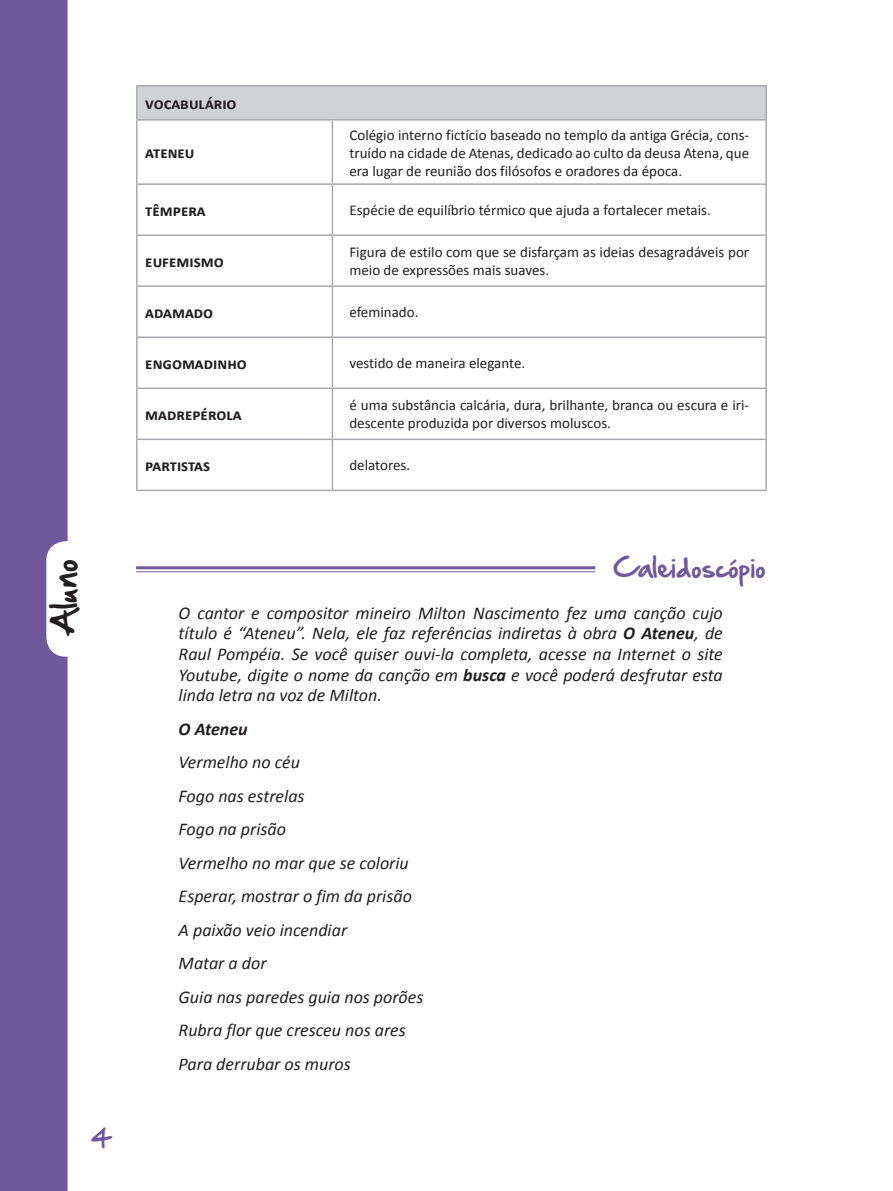
<style>
.page{position:relative;width:893px;height:1191px;background:#fff}
.page>*{position:absolute;margin:0;border:0;box-sizing:border-box;transform-origin:0 0}
.t1{font:30px "Hand Of Sean";color:#231f20}
.Caleidoscópio{font:24px "Hand Of Sean";color:#6e589b}
.Texto_-_Orientação{font:italic 18px/20.7px "Calibri";color:#231f20;text-align:justify}
.Texto_-_Orientação-2{font:italic 700 18px "Calibri";color:#231f20}
.Tabela_-_Título{font:700 16.5px "Calibri";color:#231f20}
.Tabela_-_Texto_alin{font:15px/18px "Calibri";color:#231f20}
.s1{font-weight:700}
</style>
<div class="page">
<div style="left:0;top:0;width:68px;height:1191px;background:#6e589b"></div>
<hr style="left:136px;top:566px;width:459px;height:3px;background:#6e589b">
<hr style="left:136px;top:571px;width:459px;height:1px;background:#6e589b">
<div style="left:137px;top:86px;width:629px;height:34px;background:#d1d2d4"></div>
<hr style="left:136px;top:85px;width:196px;height:2px;background:#a8a9ad">
<hr style="left:136px;top:87px;width:2px;height:32px;background:#a8a9ad">
<hr style="left:332px;top:85px;width:435px;height:2px;background:#a8a9ad">
<hr style="left:765px;top:87px;width:2px;height:32px;background:#a8a9ad">
<hr style="left:136px;top:119px;width:196px;height:2px;background:#a8a9ad">
<hr style="left:136px;top:121px;width:2px;height:62px;background:#a8a9ad">
<hr style="left:332px;top:119px;width:435px;height:2px;background:#a8a9ad">
<hr style="left:332px;top:121px;width:1px;height:62px;background:#a8a9ad">
<hr style="left:765px;top:121px;width:2px;height:62px;background:#a8a9ad">
<hr style="left:136px;top:183px;width:196px;height:2px;background:#a8a9ad">
<hr style="left:136px;top:185px;width:2px;height:49px;background:#a8a9ad">
<hr style="left:332px;top:183px;width:435px;height:2px;background:#a8a9ad">
<hr style="left:332px;top:185px;width:1px;height:49px;background:#a8a9ad">
<hr style="left:765px;top:185px;width:2px;height:49px;background:#a8a9ad">
<hr style="left:136px;top:234px;width:196px;height:2px;background:#a8a9ad">
<hr style="left:136px;top:236px;width:2px;height:49px;background:#a8a9ad">
<hr style="left:332px;top:234px;width:435px;height:2px;background:#a8a9ad">
<hr style="left:332px;top:236px;width:1px;height:49px;background:#a8a9ad">
<hr style="left:765px;top:236px;width:2px;height:49px;background:#a8a9ad">
<hr style="left:136px;top:285px;width:196px;height:2px;background:#a8a9ad">
<hr style="left:136px;top:287px;width:2px;height:49px;background:#a8a9ad">
<hr style="left:332px;top:285px;width:435px;height:2px;background:#a8a9ad">
<hr style="left:332px;top:287px;width:1px;height:49px;background:#a8a9ad">
<hr style="left:765px;top:287px;width:2px;height:49px;background:#a8a9ad">
<hr style="left:136px;top:336px;width:196px;height:2px;background:#a8a9ad">
<hr style="left:136px;top:338px;width:2px;height:49px;background:#a8a9ad">
<hr style="left:332px;top:336px;width:435px;height:2px;background:#a8a9ad">
<hr style="left:332px;top:338px;width:1px;height:49px;background:#a8a9ad">
<hr style="left:765px;top:338px;width:2px;height:49px;background:#a8a9ad">
<hr style="left:136px;top:387px;width:196px;height:2px;background:#a8a9ad">
<hr style="left:136px;top:389px;width:2px;height:49px;background:#a8a9ad">
<hr style="left:332px;top:387px;width:435px;height:2px;background:#a8a9ad">
<hr style="left:332px;top:389px;width:1px;height:49px;background:#a8a9ad">
<hr style="left:765px;top:389px;width:2px;height:49px;background:#a8a9ad">
<hr style="left:136px;top:438px;width:196px;height:2px;background:#a8a9ad">
<hr style="left:136px;top:440px;width:2px;height:49px;background:#a8a9ad">
<hr style="left:332px;top:438px;width:435px;height:2px;background:#a8a9ad">
<hr style="left:332px;top:440px;width:1px;height:49px;background:#a8a9ad">
<hr style="left:765px;top:440px;width:2px;height:49px;background:#a8a9ad">
<hr style="left:136px;top:489px;width:196px;height:2px;background:#a8a9ad">
<hr style="left:332px;top:489px;width:435px;height:2px;background:#a8a9ad">
<p class="Tabela_-_Título" style="left:145px;top:93px;width:93px">Vocabulári o</p>
<p class="Tabela_-_Título" style="left:145px;top:142px;width:25px">Ateneu</p>
<p class="Tabela_-_Texto_alin" style="left:349px;top:125px;width:401px;text-align:justify">Colégio interno fictício baseado no templo da antiga Grécia, cons&shy;truído na cidade de Atenas, dedicado ao culto da deusa Atena, que era lugar de reunião dos filósofos e oradores da época.</p>
<p class="Tabela_-_Título" style="left:145px;top:200px;width:25px">Têmpera</p>
<p class="Tabela_-_Texto_alin" style="left:349px;top:201px;width:363px">Espécie de equilíbrio térmico que ajuda a fortalecer metais.</p>
<p class="Tabela_-_Título" style="left:145px;top:251px;width:34px">Eufemism</p>
<p class="Tabela_-_Título" style="left:214px;top:251px;width:11px">o</p>
<p class="Tabela_-_Texto_alin" style="left:349px;top:243px;width:401px">Figura de estilo com que se disfarçam as ideias desagradáveis por meio de expressões mais suaves.</p>
<p class="Tabela_-_Título" style="left:145px;top:302px;width:20px">Adamad</p>
<p class="Tabela_-_Título" style="left:203px;top:302px;width:11px">o</p>
<p class="Tabela_-_Texto_alin" style="left:349px;top:303px;width:71px">efeminado.</p>
<p class="Tabela_-_Título" style="left:145px;top:353px;width:47px">Engomadinh</p>
<p class="Tabela_-_Título" style="left:237px;top:353px;width:11px">o</p>
<p class="Tabela_-_Texto_alin" style="left:349px;top:354px;width:177px">vestido de maneira elegante.</p>
<p class="Tabela_-_Título" style="left:145px;top:404px;width:23px">Madrepér</p>
<p class="Tabela_-_Título" style="left:216px;top:404px;width:19px">ola</p>
<p class="Tabela_-_Texto_alin" style="left:349px;top:396px;width:401px">é uma substância calcária, dura, brilhante, branca ou escura e iri&shy;descente produzida por diversos moluscos.</p>
<p class="Tabela_-_Título" style="left:145px;top:455px;width:55px">Partistas</p>
<p class="Tabela_-_Texto_alin" style="left:349px;top:456px;width:62px">delatores.</p>
<h1 class="t1" style="left:38px;top:637px;width:80px;rotate:-90deg">Aluno</h1>
<h2 class="Caleidoscópio" style="left:91px;top:1115px;width:24px">4</h2>
<p class="Caleidoscópio" style="left:613px;top:545px;width:154px">Caleidoscópio</p>
<p class="Texto_-_Orientação" style="left:179px;top:601px;width:546px">O cantor e compositor mineiro Milton Nascimento fez uma canção cujo título é “Ateneu”. Nela, ele faz referências indiretas à obra <span class="s1">O Ateneu</span>, de Raul Pompéia. Se você quiser ouvi-la completa, acesse na Internet o site Youtube, digite o nome da canção em <span class="s1">busca</span> e você poderá desfrutar esta linda letra na voz de Milton.</p>
<p class="Texto_-_Orientação-2" style="left:179px;top:717px;width:71px">O Ateneu</p>
<p class="Texto_-_Orientação" style="left:179px;top:751px;width:123px">Vermelho no céu</p>
<p class="Texto_-_Orientação" style="left:179px;top:784px;width:127px">Fogo nas estrelas</p>
<p class="Texto_-_Orientação" style="left:179px;top:818px;width:109px">Fogo na prisão</p>
<p class="Texto_-_Orientação" style="left:179px;top:851px;width:232px">Vermelho no mar que se coloriu</p>
<p class="Texto_-_Orientação" style="left:179px;top:885px;width:235px">Esperar, mostrar o fim da prisão</p>
<p class="Texto_-_Orientação" style="left:179px;top:918px;width:170px">A paixão veio incendiar</p>
<p class="Texto_-_Orientação" style="left:179px;top:952px;width:89px">Matar a dor</p>
<p class="Texto_-_Orientação" style="left:179px;top:985px;width:246px">Guia nas paredes guia nos porões</p>
<p class="Texto_-_Orientação" style="left:179px;top:1019px;width:229px">Rubra flor que cresceu nos ares</p>
<p class="Texto_-_Orientação" style="left:179px;top:1052px;width:174px">Para derrubar os muros</p>
</div>
